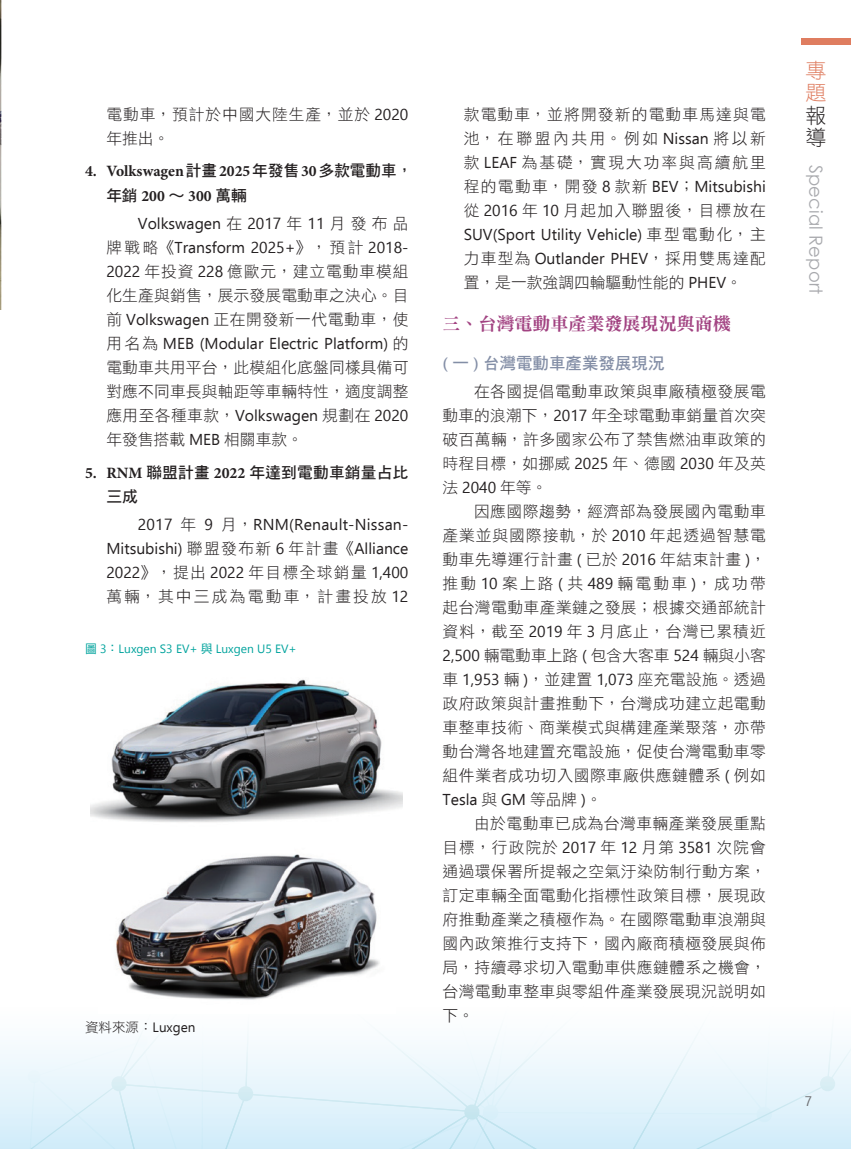
<style>
.page{position:relative;width:851px;height:1149px;background:#fff}
.page>*{position:absolute;margin:0;border:0;box-sizing:border-box;transform-origin:0 0}
.t1{font:21px/22.6px "DF Hei Std W3";color:#df7d60}
.t2{font:21px/22.6px "DF Hei Std W3";color:#231f20}
.內文-標{font:18px "DF Ming Std W9";color:#a24382}
.t3{font:18px "Century Gothic";letter-spacing:.01em;color:#a8a9ad}
.內文-小標{font:16.5px "DF Hei Std W7";color:#838ea6}
.內文-首空2字{font:15.75px/24px "DF Hei Std W3";letter-spacing:.03em;color:#231f20;text-align:justify}
.內文-首空2字-2{font:15.75px/24px "Ebrima";color:#231f20;text-align:justify}
.內文-小小標{font:700 15.75px/24px "Minion Pro";color:#231f20}
.內文-小小標-2{font:15.75px/24px "DF Hei Std W7";letter-spacing:.01em;color:#231f20}
.內文-首空2字-3{font:15.75px/24px "DF Hei Std W3";letter-spacing:.055em;color:#231f20}
.資料來源{font:13.5px "Ebrima";color:#231f20}
.頁碼{font:13.5px "Ebrima";color:#6c6d70}
.圖說{font:12px "Nirmala UI";color:#00a39d}
.s1{font-family:"Ebrima"}
.s2{font-family:"DF Hei Std W7";font-weight:400}
.s3{font-family:"Minion Pro";font-weight:700}
.s4{font-family:"DF Hei Std W3"}
.s5{font-family:"DF Hei Std W5"}
.s6{font-family:"DF Ming Std W7"}
</style>
<div class="page">
<div style="left:800px;top:38px;width:50px;height:7px;background:#df7d60"></div>
<div style="left:0;top:1003px;width:850px;height:145px;background:linear-gradient(to bottom,#fff,#d2ecf9)"></div>
<img style="left:98px;top:854px;width:297px;height:158px">
<img style="left:91px;top:679px;width:312px;height:143px">
<img style="left:0;top:0;width:1px;height:309px">
<p class="內文-首空2字-3" style="left:106px;top:102px;width:303px">電動車，預計於中國大陸生產，並於 <span class="s1">2020</span>年推出。</p>
<p class="內文-小小標" style="left:106px;top:159px;width:307px;text-indent:-21px">4. Volkswagen<span class="s2">計畫</span>2025<span class="s2">年發售</span>30<span class="s2">多款電動車，年銷</span> 200 <span class="s2">∼</span> 300 <span class="s2">萬輛</span></p>
<p class="內文-首空2字" style="left:106px;top:211px;width:303px;text-indent:31px"><span class="s1">Volkswagen</span> 在 <span class="s1">2017</span> 年 <span class="s1">11</span> 月發布品牌戰略《<span class="s1">Transform 2025+</span>》，預計 <span class="s1">2018- 2022</span> 年投資 <span class="s1">228</span> 億歐元，建立電動車模組化生產與銷售，展示發展電動車之決心。目前 <span class="s1">Volkswagen</span> 正在開發新一代電動車，使用名為 <span class="s1">MEB (Modular Electric Platform)</span> 的電動車共用平台，此模組化底盤同樣具備可對應不同車長與軸距等車輛特性，適度調整應用至各種車款，<span class="s1">Volkswagen</span> 規劃在 <span class="s1">2020</span>年發售搭載 <span class="s1">MEB</span> 相關車款。</p>
<p class="內文-小小標-2" style="left:106px;top:459px;width:303px;text-indent:-21px"><span class="s3">5. RNM</span> 聯盟計畫 <span class="s3">2022</span> 年達到電動車銷量占比三成</p>
<p class="內文-首空2字-2" style="left:106px;top:511px;width:303px;text-indent:31px">2017 <span class="s4">年</span> 9 <span class="s4">月，</span>RNM(Renault-Nissan-Mitsubishi) <span class="s4">聯盟發布新</span> 6 <span class="s4">年計畫《</span>Alliance 2022<span class="s4">》，提出</span> 2022 <span class="s4">年目標全球銷量</span> 1,400<span class="s4">萬輛，其中三成為電動車，計畫投放</span> 12</p>
<p class="圖說" style="left:85px;top:638px;width:213px"><span class="s5">圖</span> 3<span class="s5">：</span>Luxgen S3 EV+ <span class="s5">與</span> Luxgen U5 EV+</p>
<p class="資料來源" style="left:85px;top:1017px;width:112px"><span class="s4">資料來源：</span>Luxgen</p>
<p class="內文-首空2字" style="left:463px;top:102px;width:303px">款電動車，並將開發新的電動車馬達與電池，在聯盟內共用。例如 <span class="s1">Nissan</span> 將以新款 <span class="s1">LEAF</span> 為基礎，實現大功率與高續航里程的電動車，開發 <span class="s1">8</span> 款新 <span class="s1">BEV</span>；<span class="s1">Mitsubishi</span>從 <span class="s1">2016</span> 年 <span class="s1">10</span> 月起加入聯盟後，目標放在<span class="s1">SUV(Sport Utility Vehicle)</span> 車型電動化，主力車型為 <span class="s1">Outlander PHEV</span>，採用雙馬達配置，是一款強調四輪驅動性能的 <span class="s1">PHEV</span>。</p>
<p class="內文-標" style="left:442px;top:314px;width:289px">三<span class="s6">、</span>台灣電動車產業發展現況與商機</p>
<p class="內文-小標" style="left:442px;top:354px;width:223px"><span class="s3">(</span> 一 <span class="s3">)</span> 台灣電動車產業發展現況</p>
<p class="內文-首空2字" style="left:442px;top:379px;width:325px;text-indent:31px">在各國提倡電動車政策與車廠積極發展電動車的浪潮下，<span class="s1">2017</span> 年全球電動車銷量首次突破百萬輛，許多國家公布了禁售燃油車政策的時程目標，如挪威 <span class="s1">2025</span> 年、德國 <span class="s1">2030</span> 年及英法 <span class="s1">2040</span> 年等。</p>
<p class="內文-首空2字" style="left:442px;top:499px;width:325px;text-indent:31px">因應國際趨勢，經濟部為發展國內電動車產業並與國際接軌，於 <span class="s1">2010</span> 年起透過智慧電動車先導運行計畫 <span class="s1">(</span> 已於 <span class="s1">2016</span> 年結束計畫 <span class="s1">)</span>，推動 <span class="s1">10</span> 案上路 <span class="s1">(</span> 共 <span class="s1">489</span> 輛電動車 <span class="s1">)</span>，成功帶起台灣電動車產業鏈之發展；根據交通部統計資料，截至 <span class="s1">2019</span> 年 <span class="s1">3</span> 月底止，台灣已累積近<span class="s1">2,500</span> 輛電動車上路 <span class="s1">(</span> 包含大客車 <span class="s1">524</span> 輛與小客車 <span class="s1">1,953</span> 輛 <span class="s1">)</span>，並建置 <span class="s1">1,073</span> 座充電設施。透過政府政策與計畫推動下，台灣成功建立起電動車整車技術、商業模式與構建產業聚落，亦帶動台灣各地建置充電設施，促使台灣電動車零組件業者成功切入國際車廠供應鏈體系 <span class="s1">(</span> 例如<span class="s1">Tesla</span> 與 <span class="s1">GM</span> 等品牌 <span class="s1">)</span>。</p>
<p class="內文-首空2字" style="left:442px;top:811px;width:325px;text-indent:31px">由於電動車已成為台灣車輛產業發展重點目標，行政院於 <span class="s1">2017</span> 年 <span class="s1">12</span> 月第 <span class="s1">3581</span> 次院會通過環保署所提報之空氣汙染防制行動方案，訂定車輛全面電動化指標性政策目標，展現政府推動產業之積極作為。在國際電動車浪潮與國內政策推行支持下，國內廠商積極發展與佈局，持續尋求切入電動車供應鏈體系之機會，台灣電動車整車與零組件產業發展現況說明如下。</p>
<h1 class="t1" style="left:805px;top:58px;width:22px">專題</h1>
<h1 class="t2" style="left:805px;top:104px;width:22px">報導</h1>
<p class="t3" style="left:828px;top:165px;width:131px;rotate:90deg">Special Report</p>
<p class="頁碼" style="left:804px;top:1091px;width:9px">7</p>
</div>
